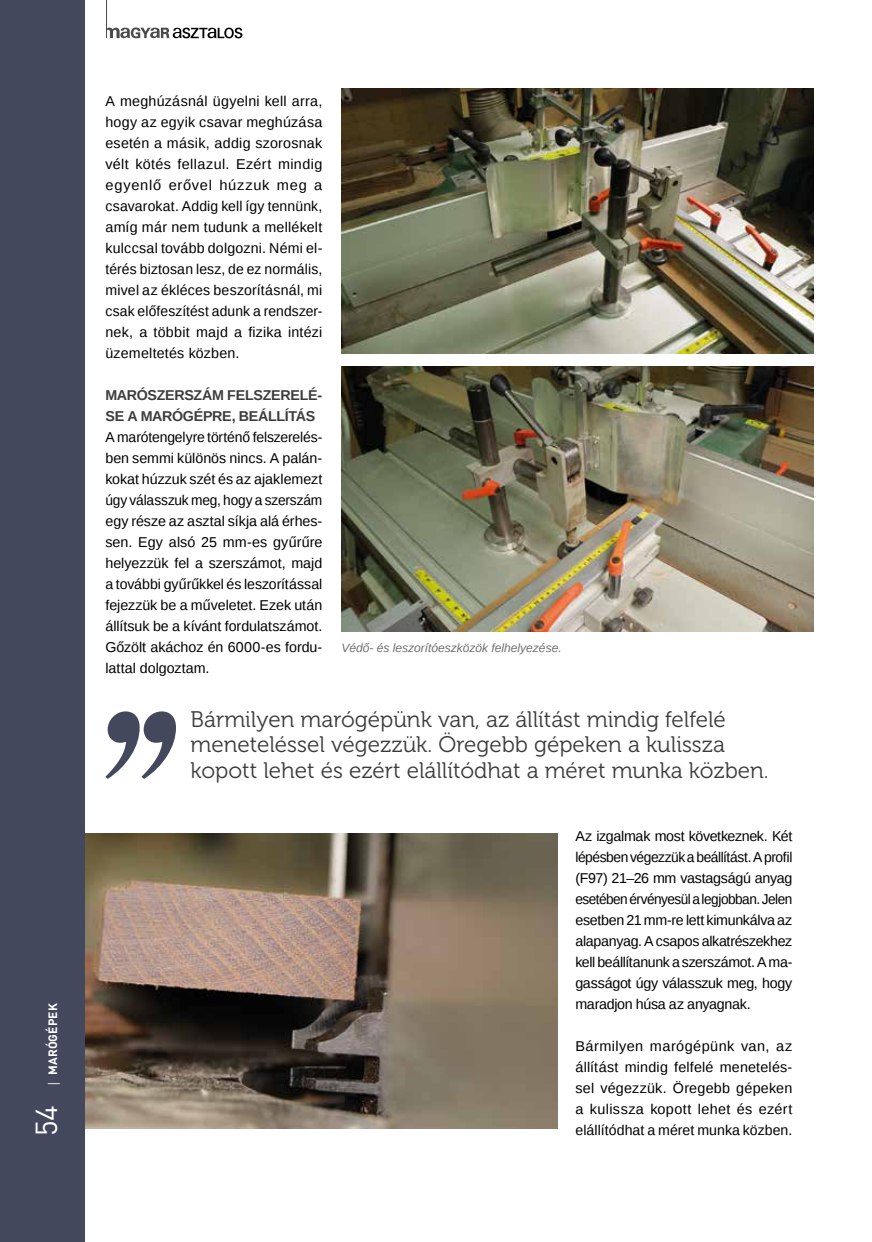
<style>
.page{position:relative;width:872px;height:1242px;background:#fff}
.page>*{position:absolute;margin:0;border:0;box-sizing:border-box;transform-origin:0 0}
.t1{font:30px "DIN Pro";color:#fff}
.t2{font:22.5px/25.5px "Museo 300";color:#3c3c3b}
.t3{font:14.25px/21px "Liberation Sans";letter-spacing:.005em;color:#000;text-align:justify}
.t4{font:700 14.25px/21px "Liberation Sans";letter-spacing:-.02em;color:#3c3c3b}
.t5{font:italic 12px "Liberation Sans";color:#706f6f}
.t6{font:700 12px "DIN Pro";letter-spacing:.01em;color:#fff}
.s1{font-family:"Open Sans";font-weight:400}
</style>
<div class="page">
<div style="left:0;top:0;width:85px;height:1242px;background:#44485c"></div>
<svg style="left:107px;top:27px;width:135px;height:11px"></svg>
<hr style="left:106px;top:0;width:1px;height:38px;background:#4a4a49">
<img style="left:85px;top:833px;width:472px;height:295px">
<img style="left:341px;top:88px;width:472px;height:265px">
<img style="left:341px;top:366px;width:472px;height:265px">
<svg style="left:105px;top:711px;width:71px;height:68px"></svg>
<p class="t6" style="left:45px;top:1087px;width:86px;rotate:-90deg"><span class="s1">|</span> MARÓGÉPEK</p>
<h1 class="t1" style="left:26px;top:1136px;width:33px;rotate:-90deg">54</h1>
<p class="t3" style="left:105px;top:91px;width:218px">A meghúzásnál ügyelni kell arra, hogy az egyik csavar meghúzása esetén a másik, addig szorosnak vélt kötés fellazul. Ezért mindig egyenlő erővel húzzuk meg a csavarokat. Addig kell így tennünk, amíg már nem tudunk a mellékelt kulccsal tovább dolgozni. Némi el&shy;térés biztosan lesz, de ez normális, mivel az ékléces beszorításnál, mi csak előfeszítést adunk a rendszer&shy;nek, a többit majd a fizika intézi üzemeltetés közben.</p>
<p class="t4" style="left:105px;top:384px;width:218px">MARÓSZERSZÁM FELSZERELÉ-<br>SE A MARÓGÉPRE, BEÁLLÍTÁS</p>
<p class="t3" style="left:105px;top:427px;width:218px">A marótengelyre történő felszerelés&shy;ben semmi különös nincs. A palán&shy;kokat húzzuk szét és az ajaklemezt úgy válasszuk meg, hogy a szerszám egy része az asztal síkja alá érhes&shy;sen. Egy alsó 25 mm-es gyűrűre helyezzük fel a szerszámot, majd a további gyűrűkkel és leszorítással fejezzük be a műveletet. Ezek után állítsuk be a kívánt fordulatszámot.<br>Gőzölt akáchoz én 6000-es fordu&shy;lattal dolgoztam.</p>
<p class="t5" style="left:341px;top:640px;width:222px">Védő- és leszorítóeszközök felhelyezése.</p>
<h2 class="t2" style="left:190px;top:707px;width:580px">Bármilyen marógépünk van, az állítást mindig felfelé meneteléssel végezzük. Öregebb gépeken a kulissza kopott lehet és ezért elállítódhat a méret munka közben.</h2>
<p class="t3" style="left:575px;top:826px;width:218px">Az izgalmak most következnek. Két lépésben végezzük a beállítást. A profil (F97) 21–26 mm vastagságú anyag esetében érvényesül a legjobban. Jelen esetben 21 mm-re lett kimunkálva az alapanyag. A csapos alkatrészekhez kell beállítanunk a szerszámot. A ma&shy;gasságot úgy válasszuk meg, hogy maradjon húsa az anyagnak.</p>
<p class="t3" style="left:575px;top:1036px;width:218px">Bármilyen marógépünk van, az állítást mindig felfelé menetelés&shy;sel végezzük. Öregebb gépeken a kulissza kopott lehet és ezért elállítódhat a méret munka közben.</p>
</div>
